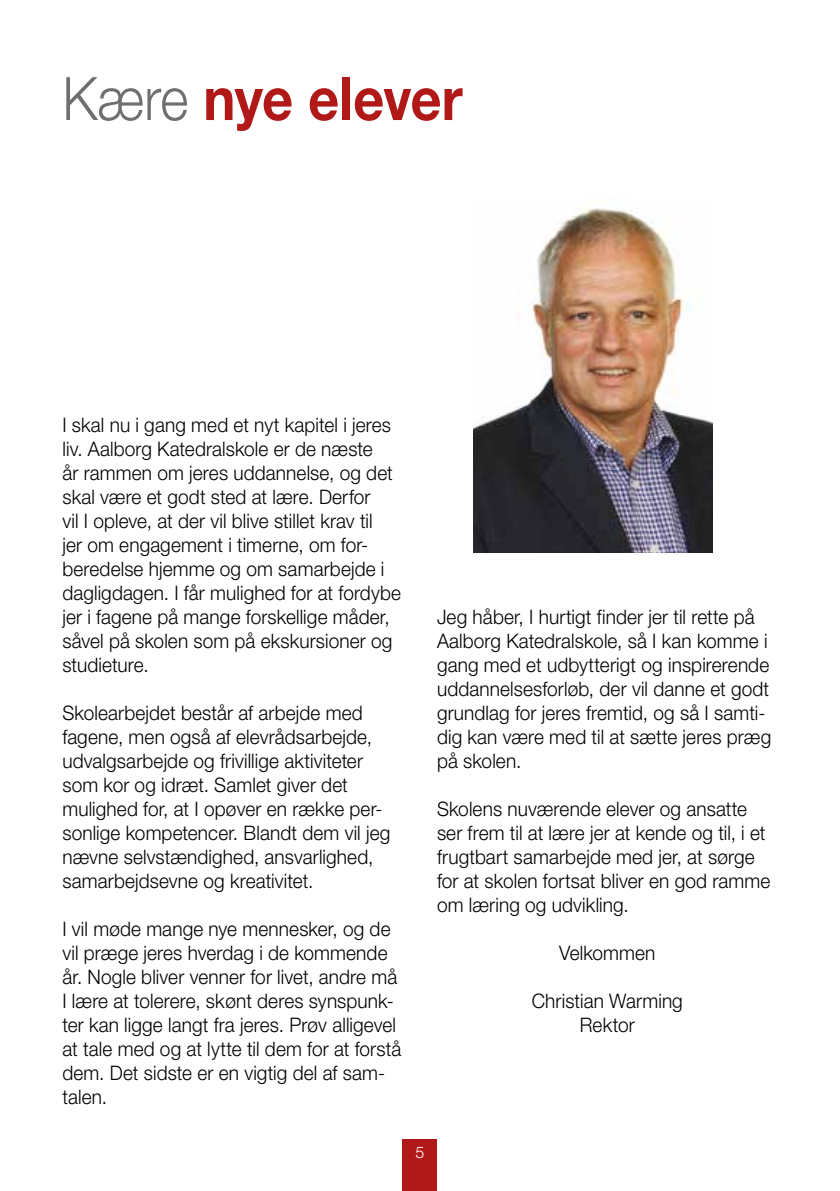
<style>
.page{position:relative;width:840px;height:1191px;background:#fff}
.page>*{position:absolute;margin:0;border:0;box-sizing:border-box;transform-origin:0 0}
.t1{font:700 60px "Helvetica Neue LT Std";letter-spacing:-.01em;color:#b11918;scale:.9 1}
.t2{font:300 20px/24px "Helvetica Neue LT Std";letter-spacing:.005em;color:#000;scale:.95 1}
.t3{font:300 16px "Helvetica Neue LT Std";color:#fff}
.s1{font-weight:300;color:#706f6f}
</style>
<div class="page">
<img style="left:473px;top:208px;width:238px;height:344px">
<div style="left:403px;top:1140px;width:34px;height:51px;background:#b11918"></div>
<h1 class="t1" style="left:62px;top:62px;width:446px"><span class="s1">Kære</span> nye elever</h1>
<p class="t2" style="left:62px;top:412px;width:358px">I skal nu i gang med et nyt kapitel i jeres liv. Aalborg Katedralskole er de næste<br>år rammen om jeres uddannelse, og det skal være et godt sted at lære. Derfor<br>vil I opleve, at der vil blive stillet krav til<br>jer om engagement i timerne, om for&shy;beredelse hjemme og om samarbejde i dagligdagen. I får mulighed for at fordybe jer i fagene på mange forskellige måder, såvel på skolen som på ekskursioner og studieture.</p>
<p class="t2" style="left:62px;top:700px;width:346px">Skolearbejdet består af arbejde med fagene, men også af elevrådsarbejde, udvalgsarbejde og frivillige aktiviteter som kor og idræt. Samlet giver det mulighed for, at I opøver en række per&shy;sonlige kompetencer. Blandt dem vil jeg nævne selvstændighed, ansvarlighed, samarbejdsevne og kreativitet.</p>
<p class="t2" style="left:62px;top:916px;width:358px">I vil møde mange nye mennesker, og de vil præge jeres hverdag i de kommende år. Nogle bliver venner for livet, andre må I lære at tolerere, skønt deres synspunk&shy;ter kan ligge langt fra jeres. Prøv alligevel at tale med og at lytte til dem for at forstå dem. Det sidste er en vigtig del af sam&shy;talen.</p>
<p class="t2" style="left:437px;top:604px;width:353px">Jeg håber, I hurtigt finder jer til rette på Aalborg Katedralskole, så I kan komme i gang med et udbytterigt og inspirerende uddannelsesforløb, der vil danne et godt grundlag for jeres fremtid, og så I samti&shy;dig kan være med til at sætte jeres præg på skolen.</p>
<p class="t2" style="left:437px;top:796px;width:352px">Skolens nuværende elever og ansatte ser frem til at lære jer at kende og til, i et frugtbart samarbejde med jer, at sørge for at skolen fortsat bliver en god ramme om læring og udvikling.</p>
<p class="t2" style="left:558px;top:940px;width:103px">Velkommen</p>
<p class="t2" style="left:531px;top:988px;width:160px;text-align:center">Christian Warming<br>Rektor</p>
<p class="t3" style="left:415px;top:1142px;width:10px">5</p>
</div>
